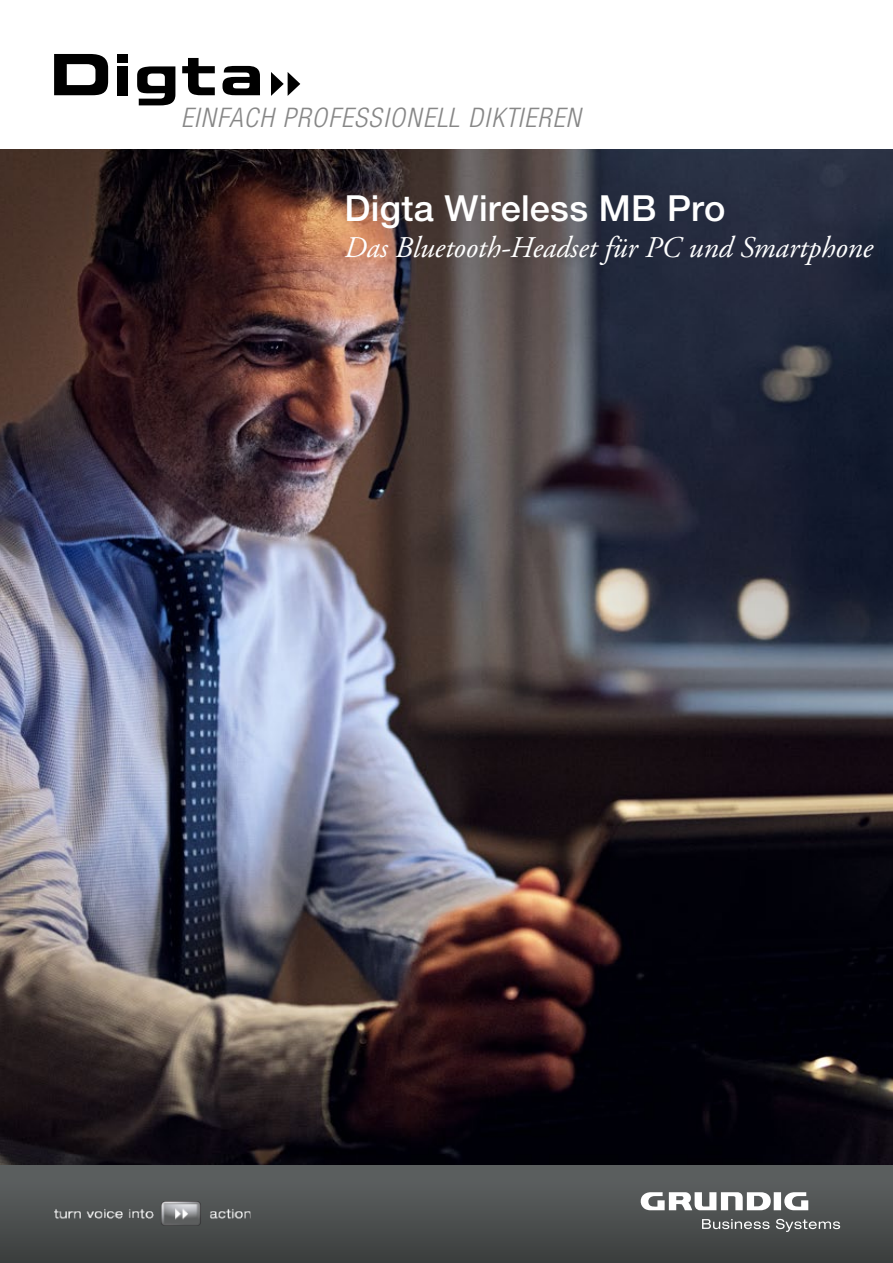
<style>
.page{position:relative;width:893px;height:1263px;background:#fff}
.page>*{position:absolute;margin:0;border:0;box-sizing:border-box;transform-origin:0 0}
.t1{font:500 36px "Helvetica Neue LT Std";letter-spacing:.01em;color:#fff}
.t2{font:italic 30px "Adobe Garamond Pro";color:#fff}
.t3{font:italic 300 condensed 27px "Helvetica Neue LT Std";letter-spacing:.055em;color:#878787}
</style>
<div class="page">
<img style="left:0;top:149px;width:893px;height:1016px">
<div style="left:118px;top:54px;width:10px;height:9px;background:#000"></div>
<div style="left:118px;top:66px;width:10px;height:29px;background:#000"></div>
<svg style="left:182px;top:58px;width:33px;height:37px"></svg>
<svg style="left:137px;top:66px;width:38px;height:39px"></svg>
<svg style="left:222px;top:66px;width:38px;height:29px"></svg>
<svg style="left:54px;top:54px;width:54px;height:41px"></svg>
<svg style="left:271px;top:72px;width:29px;height:24px"></svg>
<div style="left:0;top:1165px;width:893px;height:98px;background:linear-gradient(to bottom,#5f6363,#3c3f3e)"></div>
<svg style="left:641px;top:1192px;width:167px;height:18px"></svg>
<svg style="left:702px;top:1219px;width:68px;height:10px"></svg>
<svg style="left:776px;top:1219px;width:64px;height:13px"></svg>
<img style="left:54px;top:1201px;width:200px;height:24px">
<p class="t3" style="left:181px;top:102px;width:401px">EINFACH PROFESSIONELL DIKTIEREN</p>
<p class="t1" style="left:344px;top:187px;width:382px">Digta Wireless MB Pro</p>
<p class="t2" style="left:344px;top:230px;width:530px">Das Bluetooth-Headset für PC und Smartphone</p>
</div>
